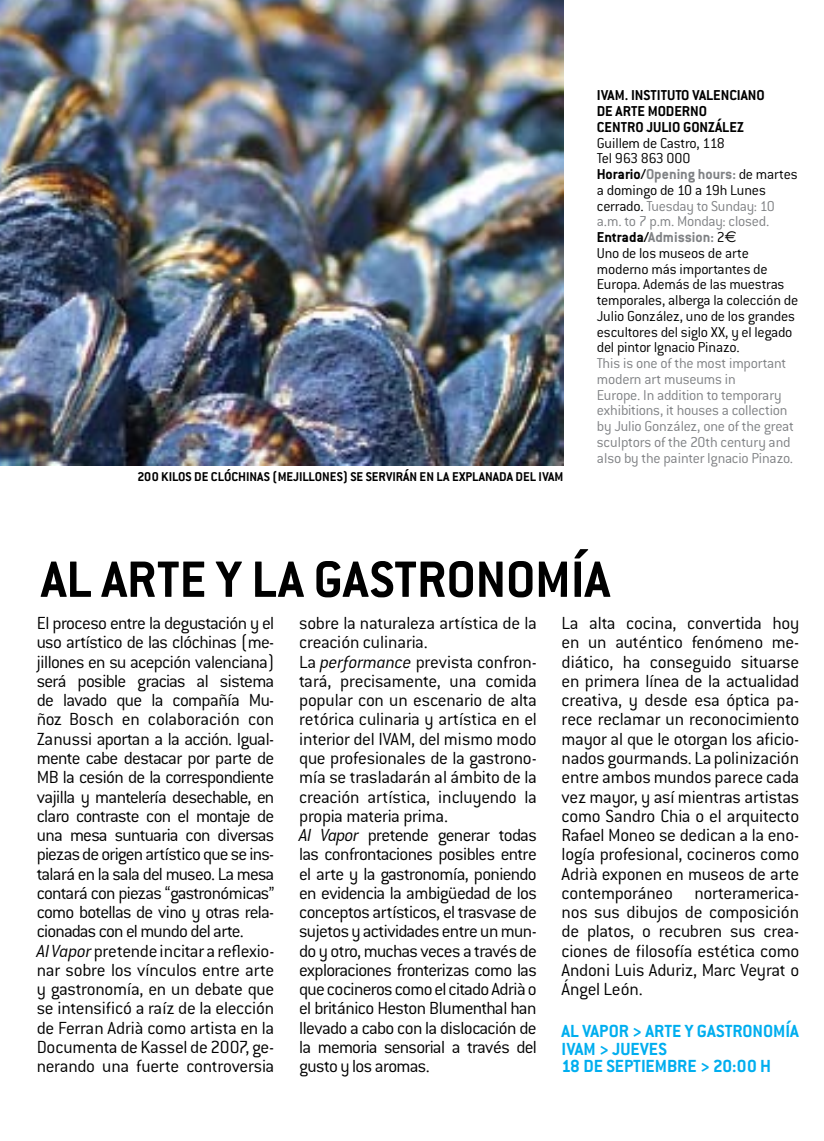
<style>
.page{position:relative;width:824px;height:1141px;background:#fff}
.page>*{position:absolute;margin:0;border:0;box-sizing:border-box;transform-origin:0 0}
.t1{font:700 56px "Conduit ITC";color:#000}
.t2{font:300 19.25px/19.2px "Conduit ITC";letter-spacing:-.025em;color:#000}
.t3{font:700 19.25px/17.5px "Conduit ITC";color:#00aeef}
.t4{font:300 15.75px/15.8px "Conduit ITC";letter-spacing:-.015em;color:#000}
.t5{font:300 15.75px/15.8px "Conduit ITC";letter-spacing:-.015em;color:#808285}
.t6{font:700 15.75px "Conduit ITC";color:#000}
.t7{font:700 14px "Conduit ITC";color:#000}
.s1{font-weight:700}
.s2{font-weight:700;color:#808285}
.s3{color:#808285}
.s4{font-family:"Euro Sans";font-weight:400}
.s5{font-style:italic}
</style>
<div class="page">
<img style="left:0;top:0;width:563px;height:465px">
<p class="t7" style="left:137px;top:468px;width:38px">200 KILOS</p>
<p class="t7" style="left:194px;top:468px;width:112px">DE CLÓCHINAS (MEJILLONES</p>
<p class="t7" style="left:343px;top:468px;width:222px">) SE SERVIRÁN EN LA EXPLANADA DEL IVAM</p>
<p class="t6" style="left:597px;top:86px;width:8px">IVAM</p>
<p class="t6" style="left:624px;top:86px;width:14px">. INSTITUTO</p>
<p class="t6" style="left:692px;top:86px;width:9px">VALENCIANO</p>
<p class="t6" style="left:597px;top:102px;width:27px">DE ARTE</p>
<p class="t6" style="left:647px;top:102px;width:10px">MODERNO</p>
<p class="t6" style="left:597px;top:118px;width:9px">CENTRO</p>
<p class="t6" style="left:646px;top:118px;width:15px">JULIO</p>
<p class="t6" style="left:683px;top:118px;width:62px">GONZÁLEZ</p>
<p class="t4" style="left:597px;top:135px;width:203px">Guillem de Castro, 118<br>Tel 963 863 000<br><span class="s1">HORARIO/</span><span class="s2">OPENING HOURS:</span> de martes a domingo de 10 a 19h Lunes cerrado. <span class="s3">Tuesday to Sunday: 10 a.m. to 7 p.m. Monday: closed.<br></span><span class="s1">ENTRADA/</span><span class="s2">ADMISSION:</span> 2<span class="s4">€<br></span>Uno de los museos de arte moderno más importantes de<br>Europa. Además de las muestras temporales, alberga la colección de<br>Julio González, uno de los grandes escultores del siglo XX, y el legado del pintor Ignacio Pinazo.</p>
<p class="t5" style="left:597px;top:355px;width:198px">This is one of the most important modern art museums in<br>Europe. In addition to temporary exhibitions, it houses a collection by Julio González, one of the great sculptors of the 20th century and also by the painter Ignacio Pinazo.</p>
<h1 class="t1" style="left:41px;top:547px;width:570px">AL ARTE Y LA GASTRONOMÍA</h1>
<p class="t2" style="left:37px;top:614px;width:239px">El proceso entre la degustación y el uso artístico de las clóchinas (me&shy;jillones en su acepción valenciana) será posible gracias al sistema de lavado que la compañía Mu&shy;ñoz Bosch en colaboración con Zanussi aportan a la acción. Igual&shy;mente cabe destacar por parte de MB la cesión de la correspondiente vajilla y mantelería desechable, en claro contraste con el montaje de una mesa suntuaria con diversas piezas de origen artístico que se ins&shy;talará en la sala del museo. La mesa contará con piezas “gastronómicas” como botellas de vino y otras rela&shy;cionadas con el mundo del arte.<br><span class="s5">Al Vapor</span> pretende incitar a reflexio&shy;nar sobre los vínculos entre arte y gastronomía, en un debate que se intensificó a raíz de la elección de Ferran Adrià como artista en la Documenta de Kassel de 2007, ge&shy;nerando una fuerte controversia</p>
<p class="t2" style="left:299px;top:614px;width:239px">sobre la naturaleza artística de la creación culinaria.<br>La <span class="s5">performance</span> prevista confron&shy;tará, precisamente, una comida popular con un escenario de alta retórica culinaria y artística en el interior del IVAM, del mismo modo que profesionales de la gastrono&shy;mía se trasladarán al ámbito de la creación artística, incluyendo la propia materia prima.<br><span class="s5">Al Vapor</span> pretende generar todas las confrontaciones posibles entre el arte y la gastronomía, poniendo en evidencia la ambigüedad de los conceptos artísticos, el trasvase de sujetos y actividades entre un mun&shy;do y otro, muchas veces a través de exploraciones fronterizas como las que cocineros como el citado Adrià o el británico Heston Blumenthal han llevado a cabo con la dislocación de la memoria sensorial a través del gusto y los aromas.</p>
<p class="t2" style="left:561px;top:614px;width:239px;text-align:justify">La alta cocina, convertida hoy en un auténtico fenómeno me&shy;diático, ha conseguido situarse en primera línea de la actualidad creativa, y desde esa óptica pa&shy;rece reclamar un reconocimiento mayor al que le otorgan los aficio&shy;nados gourmands. La polinización entre ambos mundos parece cada vez mayor, y así mientras artistas como Sandro Chia o el arquitecto Rafael Moneo se dedican a la eno&shy;logía profesional, cocineros como Adrià exponen en museos de arte contemporáneo norteramerica&shy;nos sus dibujos de composición de platos, o recubren sus crea&shy;ciones de filosofía estética como Andoni Luis Aduriz, Marc Veyrat o Ángel León.</p>
<p class="t3" style="left:561px;top:1022px;width:32px">AL VAPOR</p>
<p class="t3" style="left:632px;top:1022px;width:168px">&gt; ARTE Y GASTRONOMÍA</p>
<p class="t3" style="left:561px;top:1039px;width:9px">IVAM</p>
<p class="t3" style="left:561px;top:1039px;width:211px;text-indent:37px">&gt; JUEVES<br>18 DE SEPTIEMBRE &gt; 20:00 H</p>
</div>
